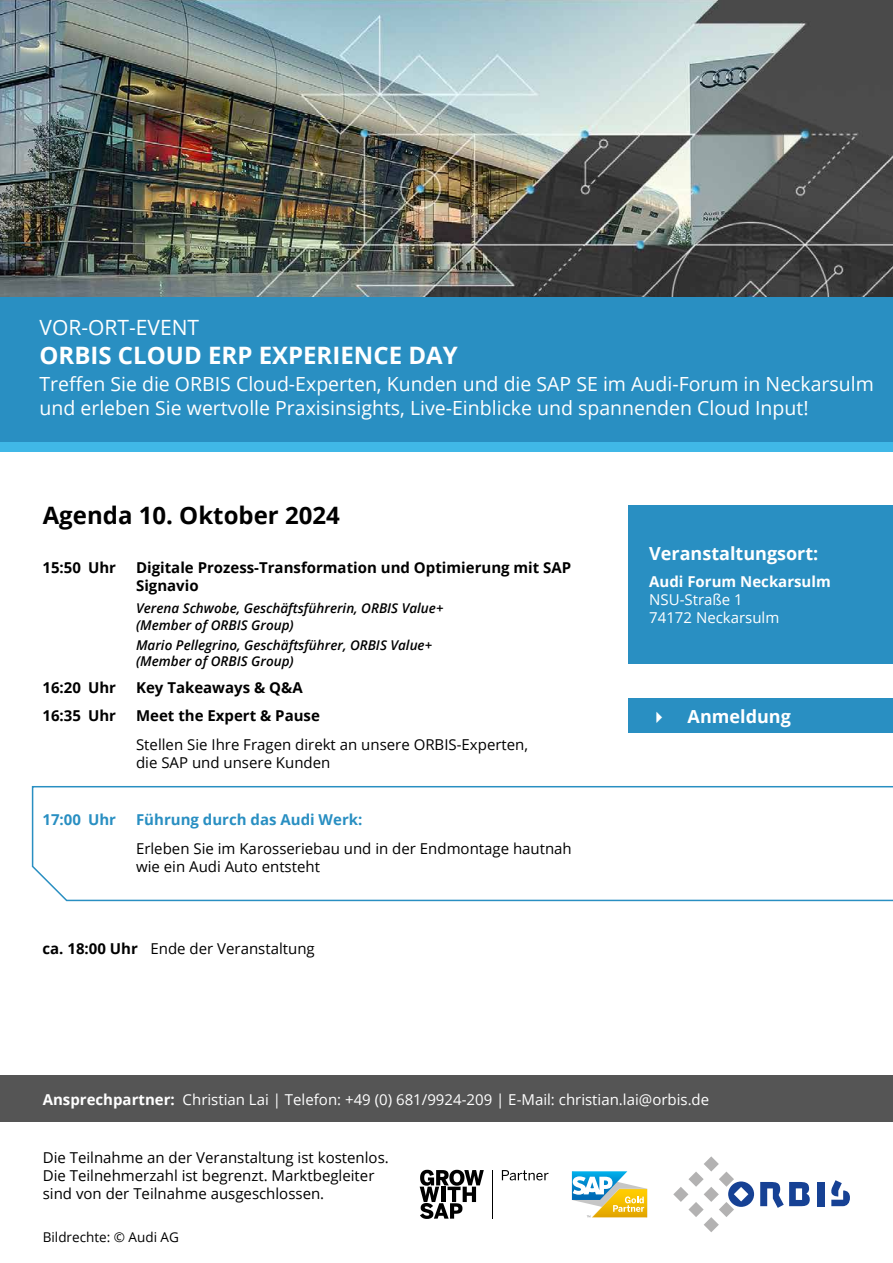
<style>
.page{position:relative;width:893px;height:1263px;background:#fff}
.page>*{position:absolute;margin:0;border:0;box-sizing:border-box;transform-origin:0 0}
.t1{font:700 24px "Open Sans";color:#fff}
.t2{font:700 24px "Open Sans";color:#000}
.t3{font:21px "Open Sans";color:#fff}
.t4{font:19.5px/23.4px "Open Sans";color:#fff}
.t5{font:700 18px "Open Sans";color:#fff}
.t6{font:15px/18px "Open Sans";color:#000}
.t7{font:700 15px/18px "Open Sans";color:#000}
.t8{font:15px/18px "Open Sans";color:#fff}
.t9{font:700 15px "Open Sans";color:#298fc2}
.t10{font:700 15px "Open Sans";color:#fff}
.t11{font:italic 600 13.5px/16.2px "Open Sans";color:#000}
.t12{font:13.5px "Open Sans";color:#000}
.s1{font-weight:700}
</style>
<div class="page">
<img style="left:0;top:0;width:893px;height:298px">
<div style="left:0;top:298px;width:893px;height:145px;background:#298fc2"></div>
<div style="left:0;top:442px;width:893px;height:10px;background:#40b8e7"></div>
<div style="left:817px;top:1182px;width:7px;height:24px;background:#164194"></div>
<svg style="left:760px;top:1182px;width:50px;height:26px"></svg>
<svg style="left:673px;top:1156px;width:81px;height:76px"></svg>
<svg style="left:831px;top:1180px;width:19px;height:26px"></svg>
<svg style="left:572px;top:1171px;width:75px;height:46px"></svg>
<div style="left:0;top:1076px;width:892px;height:46px;background:#555"></div>
<div style="left:628px;top:505px;width:265px;height:159px;background:#298fc2"></div>
<div style="left:629px;top:698px;width:264px;height:35px;background:#298fc2"></div>
<svg style="left:420px;top:1170px;width:64px;height:49px"></svg>
<hr style="left:492px;top:1170px;width:1px;height:48px;background:#000">
<svg style="left:502px;top:1170px;width:47px;height:10px"></svg>
<svg style="left:31px;top:786px;width:862px;height:116px"></svg>
<h2 class="t3" style="left:40px;top:313px;width:161px">VOR-ORT-EVENT</h2>
<h1 class="t1" style="left:40px;top:338px;width:420px">ORBIS CLOUD ERP EXPERIENCE DAY</h1>
<h3 class="t4" style="left:40px;top:372px;width:836px">Treffen Sie die ORBIS Cloud-Experten, Kunden und die SAP SE im Audi-Forum in Neckarsulm und erleben Sie wertvolle Praxisinsights, Live-Einblicke und spannenden Cloud Input!</h3>
<h1 class="t2" style="left:43px;top:498px;width:299px">Agenda 10. Oktober 2024</h1>
<p class="t7" style="left:43px;top:558px;width:75px">15:50 Uhr</p>
<p class="t7" style="left:136px;top:558px;width:437px">Digitale Prozess-Transformation und Optimierung mit SAP<br>Signavio</p>
<p class="t11" style="left:136px;top:600px;width:309px">Verena Schwobe, Geschäftsführerin, ORBIS Value+ (Member of ORBIS Group)</p>
<p class="t11" style="left:136px;top:637px;width:298px">Mario Pellegrino, Geschäftsführer, ORBIS Value+ (Member of ORBIS Group)</p>
<p class="t7" style="left:43px;top:678px;width:75px">16:20 Uhr</p>
<p class="t7" style="left:136px;top:678px;width:168px">Key Takeaways &amp; Q&amp;A</p>
<p class="t7" style="left:43px;top:706px;width:75px">16:35 Uhr</p>
<p class="t7" style="left:136px;top:706px;width:185px">Meet the Expert &amp; Pause</p>
<p class="t6" style="left:136px;top:735px;width:394px">Stellen Sie Ihre Fragen direkt an unsere ORBIS-Experten, die SAP und unsere Kunden</p>
<p class="t9" style="left:43px;top:809px;width:75px">17:00 Uhr</p>
<p class="t9" style="left:136px;top:809px;width:228px">Führung durch das Audi Werk:</p>
<p class="t6" style="left:136px;top:839px;width:437px">Erleben Sie im Karosseriebau und in der Endmontage hautnah wie ein Audi Auto entsteht</p>
<p class="t6" style="left:43px;top:939px;width:274px"><span class="s1">ca. 18:00 Uhr</span> Ende der Veranstaltung</p>
<p class="t5" style="left:649px;top:541px;width:171px">Veranstaltungsort:</p>
<p class="t10" style="left:649px;top:570px;width:183px">Audi Forum Neckarsulm</p>
<p class="t8" style="left:649px;top:590px;width:132px">NSU-Straße 1<br>74172 Neckarsulm</p>
<p class="t5" style="left:650px;top:704px;width:142px">✔ Anmeldung</p>
<p class="t8" style="left:43px;top:1090px;width:668px"><span class="s1">Ansprechpartner:</span> Christian Lai | Telefon: +49 (0) 681/9924-209 | E-Mail: christian.lai@orbis.de</p>
<p class="t6" style="left:43px;top:1148px;width:348px">Die Teilnahme an der Veranstaltung ist kostenlos.<br>Die Teilnehmerzahl ist begrenzt. Marktbegleiter sind von der Teilnahme ausgeschlossen.</p>
<p class="t12" style="left:43px;top:1227px;width:138px">Bildrechte: © Audi AG</p>
</div>
